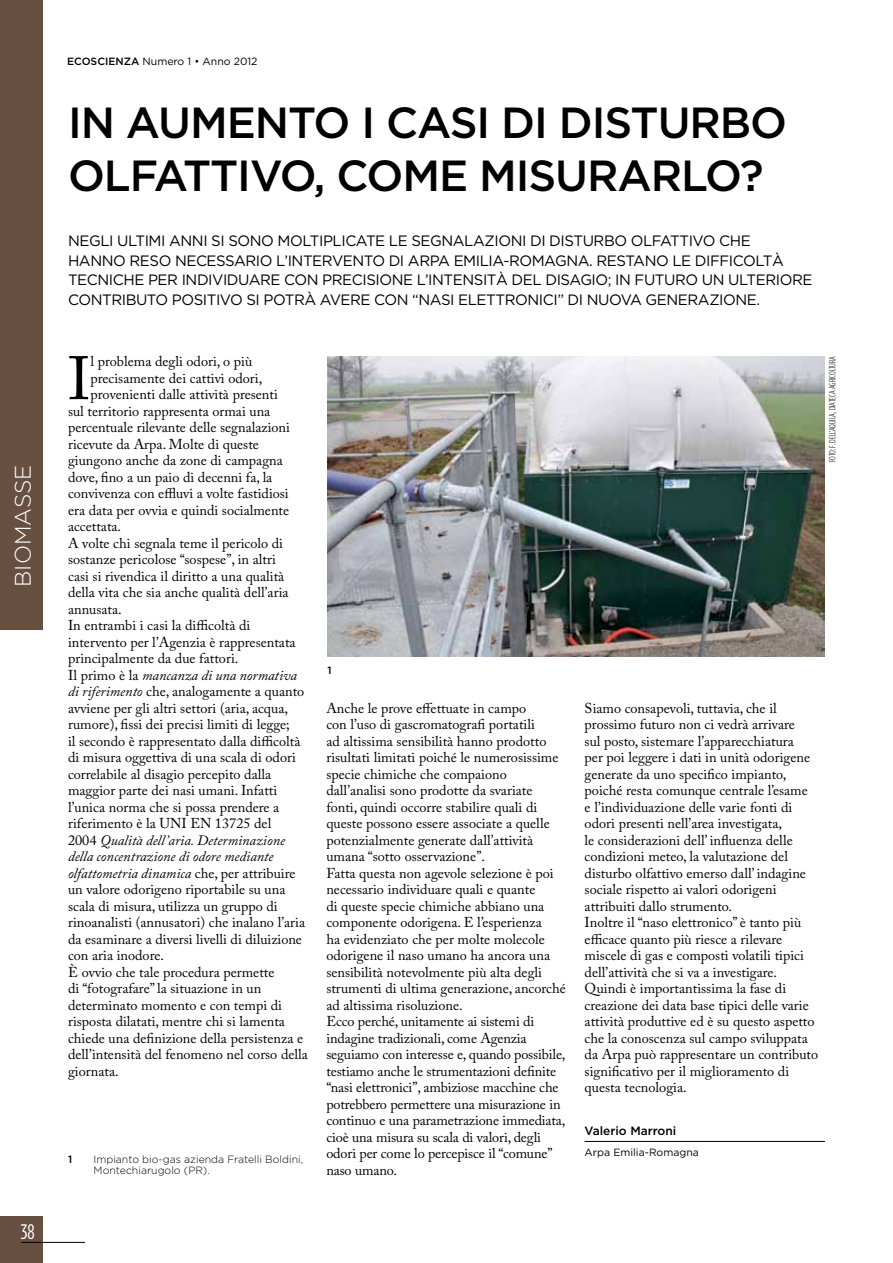
<style>
.page{position:relative;width:893px;height:1263px;background:#fff}
.page>*{position:absolute;margin:0;border:0;box-sizing:border-box;transform-origin:0 0}
.t1{font:60.6px "Adobe Caslon Pro";color:#000}
.t2{font:500 43.5px/52.5px "Gotham";color:#000}
.t3{font:300 22.5px "Gotham HTF";color:#fff}
.t4{font:21px "Gotham Condensed";color:#fff}
.t5{font:15px "Gotham";letter-spacing:.055em;color:#000}
.t6{font:14.25px/16.5px "Adobe Caslon Pro";color:#000}
.t7{font:italic 14.25px "Adobe Caslon Pro";color:#000}
.t8{font:500 12px "Gotham";color:#000}
.t9{font:300 10.5px/11.2px "Gotham";color:#000}
.t10{font:10.5px "Gotham";color:#000}
.t11{font:500 10.5px "Gotham";color:#000}
.t12{font:300 9px "Gotham Condensed";color:#000}
.s1{font-weight:500}
.s2{font-style:normal}
.s3{font-style:italic}
</style>
<div class="page">
<div style="left:0;top:1216px;width:43px;height:47px;background:#685041"></div>
<hr style="left:21px;top:1242px;width:64px;height:1px;background:#000">
<div style="left:0;top:0;width:43px;height:629px;background:#685041"></div>
<hr style="left:585px;top:1141px;width:240px;height:1px;background:#000">
<img style="left:327px;top:356px;width:497px;height:301px">
<p class="t3" style="left:11px;top:587px;width:124px;rotate:-90deg">biomasse</p>
<p class="t4" style="left:21px;top:1221px;width:15px">38</p>
<p class="t10" style="left:67px;top:55px;width:192px"><span class="s1">ECOSCIENZA</span> NUMERO 1 • ANNO 2012</p>
<p class="t2" style="left:68px;top:96px;width:721px;text-indent:652px">BO<br>OLFATTIVO, COME MISURARLO?</p>
<p class="t5" style="left:68px;top:232px;width:21px">NEGLI</p>
<p class="t5" style="left:117px;top:232px;width:19px">ULTIMI</p>
<p class="t5" style="left:169px;top:232px;width:11px">ANNI</p>
<p class="t5" style="left:211px;top:232px;width:30px">SI SONO</p>
<p class="t5" style="left:278px;top:232px;width:10px">MOLTIPLICATE</p>
<p class="t5" style="left:389px;top:232px;width:33px">LE SEGNALAZIONI</p>
<p class="t5" style="left:530px;top:232px;width:29px">DI DIST</p>
<p class="t5" style="left:583px;top:232px;width:23px">URBO</p>
<p class="t5" style="left:631px;top:232px;width:11px">OLFATTIVO</p>
<p class="t5" style="left:719px;top:232px;width:31px">CHE</p>
<p class="t5" style="left:68px;top:252px;width:24px">HANNO</p>
<p class="t5" style="left:130px;top:252px;width:11px">RESO</p>
<p class="t5" style="left:175px;top:252px;width:11px">NECESSARIO</p>
<p class="t5" style="left:276px;top:252px;width:22px">L’INTERVENTO</p>
<p class="t5" style="left:389px;top:252px;width:31px">DI ARPA</p>
<p class="t5" style="left:454px;top:252px;width:19px">EMILIA</p>
<p class="t5" style="left:503px;top:252px;width:29px">-ROMAGNA</p>
<p class="t5" style="left:589px;top:252px;width:19px">. RESTANO</p>
<p class="t5" style="left:672px;top:252px;width:32px">LE DIFFICOLT</p>
<p class="t5" style="left:772px;top:252px;width:13px">À</p>
<p class="t5" style="left:68px;top:271px;width:11px">TECNIC</p>
<p class="t5" style="left:123px;top:271px;width:35px">HE PER</p>
<p class="t5" style="left:182px;top:271px;width:9px">INDIVID</p>
<p class="t5" style="left:238px;top:271px;width:22px">UARE</p>
<p class="t5" style="left:284px;top:271px;width:12px">CON</p>
<p class="t5" style="left:322px;top:271px;width:10px">PRECISIONE</p>
<p class="t5" style="left:417px;top:271px;width:21px">L’INTENSIT</p>
<p class="t5" style="left:496px;top:271px;width:26px">À DEL</p>
<p class="t5" style="left:545px;top:271px;width:10px">DISAGIO</p>
<p class="t5" style="left:608px;top:271px;width:142px">; IN FUTURO UN ULTERIORE</p>
<p class="t5" style="left:68px;top:291px;width:11px">CONTRIB</p>
<p class="t5" style="left:136px;top:291px;width:46px">UTO POSITIVO</p>
<p class="t5" style="left:246px;top:291px;width:28px">SI POTR</p>
<p class="t5" style="left:304px;top:291px;width:27px">À AVERE</p>
<p class="t5" style="left:374px;top:291px;width:12px">CON</p>
<p class="t5" style="left:412px;top:291px;width:16px">“NASI</p>
<p class="t5" style="left:458px;top:291px;width:11px">ELETTRONIC</p>
<p class="t5" style="left:553px;top:291px;width:68px">I” DI NUOVA</p>
<p class="t5" style="left:646px;top:291px;width:11px">GENERAZIONE</p>
<p class="t5" style="left:756px;top:291px;width:5px">.</p>
<p class="t2" style="left:68px;top:96px;width:593px">IN AUMENTO I CASI DI DISTUR</p>
<p class="t1" style="left:68px;top:343px;width:24px">I</p>
<p class="t6" style="left:91px;top:353px;width:163px">l problema degli odori, o più</p>
<p class="t6" style="left:91px;top:369px;width:173px">precisamente dei cattivi odori,</p>
<p class="t6" style="left:91px;top:386px;width:189px">provenienti dalle attività presenti</p>
<p class="t6" style="left:68px;top:402px;width:204px">sul territorio rappresenta ormai una</p>
<p class="t6" style="left:68px;top:419px;width:223px">percentuale rilevante delle segnalazioni</p>
<p class="t6" style="left:68px;top:435px;width:192px">ricevute da Arpa. Molte di queste</p>
<p class="t6" style="left:68px;top:452px;width:216px">giungono anche da zone di campagna</p>
<p class="t6" style="left:68px;top:468px;width:206px">dove, fino a un paio di decenni fa, la</p>
<p class="t6" style="left:68px;top:485px;width:222px">convivenza con effluvi a volte fastidiosi</p>
<p class="t6" style="left:68px;top:501px;width:223px">era data per ovvia e quindi socialmente</p>
<p class="t6" style="left:68px;top:518px;width:55px">accettata.</p>
<p class="t6" style="left:68px;top:534px;width:216px">A volte chi segnala teme il pericolo di</p>
<p class="t6" style="left:68px;top:551px;width:209px">sostanze pericolose “sospese”, in altri</p>
<p class="t6" style="left:68px;top:567px;width:218px">casi si rivendica il diritto a una qualità</p>
<p class="t6" style="left:68px;top:584px;width:222px">della vita che sia anche qualità dell’aria</p>
<p class="t6" style="left:68px;top:600px;width:55px">annusata.</p>
<p class="t6" style="left:68px;top:617px;width:184px">In entrambi i casi la difficoltà di</p>
<p class="t6" style="left:68px;top:633px;width:229px">intervento per l’Agenzia è rappresentata</p>
<p class="t6" style="left:68px;top:650px;width:172px">principalmente da due fattori.</p>
<p class="t7" style="left:68px;top:666px;width:230px"><span class="s2">Il primo è la</span> mancanza di una normativa</p>
<p class="t6" style="left:68px;top:683px;width:238px"><span class="s3">di riferimento</span> che, analogamente a quanto</p>
<p class="t6" style="left:68px;top:699px;width:221px">avviene per gli altri settori (aria, acqua,</p>
<p class="t6" style="left:68px;top:716px;width:223px">rumore), fissi dei precisi limiti di legge;</p>
<p class="t6" style="left:68px;top:732px;width:234px">il secondo è rappresentato dalla difficoltà</p>
<p class="t6" style="left:68px;top:749px;width:229px">di misura oggettiva di una scala di odori</p>
<p class="t6" style="left:68px;top:765px;width:205px">correlabile al disagio percepito dalla</p>
<p class="t6" style="left:68px;top:782px;width:211px">maggior parte dei nasi umani. Infatti</p>
<p class="t6" style="left:68px;top:798px;width:213px">l’unica norma che si possa prendere a</p>
<p class="t6" style="left:68px;top:815px;width:205px">riferimento è la UNI EN 13725 del</p>
<p class="t7" style="left:68px;top:831px;width:218px"><span class="s2">2004</span> Qualità dell’aria. Determinazione</p>
<p class="t7" style="left:68px;top:848px;width:207px">della concentrazione di odore mediante</p>
<p class="t7" style="left:68px;top:864px;width:229px">olfattometria dinamica <span class="s2">che, per attribuire</span></p>
<p class="t6" style="left:68px;top:881px;width:219px">un valore odorigeno riportabile su una</p>
<p class="t6" style="left:68px;top:897px;width:211px">scala di misura, utilizza un gruppo di</p>
<p class="t6" style="left:68px;top:914px;width:239px">rinoanalisti (annusatori) che inalano l’aria</p>
<p class="t6" style="left:68px;top:930px;width:235px">da esaminare a diversi livelli di diluizione</p>
<p class="t6" style="left:68px;top:947px;width:97px">con aria inodore.</p>
<p class="t6" style="left:68px;top:963px;width:208px">è ovvio che tale procedura permette</p>
<p class="t6" style="left:68px;top:980px;width:195px">di “fotografare” la situazione in un</p>
<p class="t6" style="left:68px;top:996px;width:216px">determinato momento e con tempi di</p>
<p class="t6" style="left:68px;top:1013px;width:218px">risposta dilatati, mentre chi si lamenta</p>
<p class="t6" style="left:68px;top:1029px;width:237px">chiede una definizione della persistenza e</p>
<p class="t6" style="left:68px;top:1046px;width:241px">dell’intensità del fenomeno nel corso della</p>
<p class="t6" style="left:68px;top:1062px;width:52px">giornata.</p>
<p class="t11" style="left:68px;top:1153px;width:6px">1</p>
<p class="t9" style="left:94px;top:1153px;width:211px">Impianto bio-gas azienda Fratelli Boldini,<br>Montechiarugolo (PR).</p>
<p class="t12" style="left:828px;top:462px;width:107px;rotate:-90deg">FOTO: f. dell’aquila, diateca agricoltura</p>
<p class="t11" style="left:328px;top:664px;width:6px">1</p>
<p class="t6" style="left:326px;top:699px;width:241px">Anche le prove effettuate in campo<br>con l’uso di gascromatografi portatili<br>ad altissima sensibilità hanno prodotto risultati limitati poiché le numerosissime specie chimiche che compaiono dall’analisi sono prodotte da svariate fonti, quindi occorre stabilire quali di queste possono essere associate a quelle potenzialmente generate dall’attività umana “sotto osservazione”.<br>Fatta questa non agevole selezione è poi necessario individuare quali e quante<br>di queste specie chimiche abbiano una componente odorigena. E l’esperienza<br>ha evidenziato che per molte molecole odorigene il naso umano ha ancora una sensibilità notevolmente più alta degli strumenti di ultima generazione, ancorché ad altissima risoluzione.<br>Ecco perché, unitamente ai sistemi di indagine tradizionali, come Agenzia seguiamo con interesse e, quando possibile, testiamo anche le strumentazioni definite “nasi elettronici”, ambiziose macchine che potrebbero permettere una misurazione in continuo e una parametrazione immediata, cioè una misura su scala di valori, degli odori per come lo percepisce il “comune” naso umano.</p>
<p class="t6" style="left:585px;top:699px;width:235px">Siamo consapevoli, tuttavia, che il prossimo futuro non ci vedrà arrivare<br>sul posto, sistemare l’apparecchiatura<br>per poi leggere i dati in unità odorigene generate da uno specifico impianto, poiché resta comunque centrale l’esame<br>e l’individuazione delle varie fonti di odori presenti nell’area investigata,<br>le considerazioni dell’ influenza delle condizioni meteo, la valutazione del disturbo olfattivo emerso dall’ indagine sociale rispetto ai valori odorigeni attribuiti dallo strumento.<br>Inoltre il “naso elettronico” è tanto più efficace quanto più riesce a rilevare miscele di gas e composti volatili tipici dell’attività che si va a investigare.<br>Quindi è importantissima la fase di creazione dei data base tipici delle varie attività produttive ed è su questo aspetto che la conoscenza sul campo sviluppata da Arpa può rappresentare un contributo significativo per il miglioramento di questa tecnologia.</p>
<p class="t8" style="left:585px;top:1124px;width:93px">VALERIO MARRONI</p>
<p class="t10" style="left:585px;top:1147px;width:116px">ARPA EMILIA-ROMAGNA</p>
</div>
